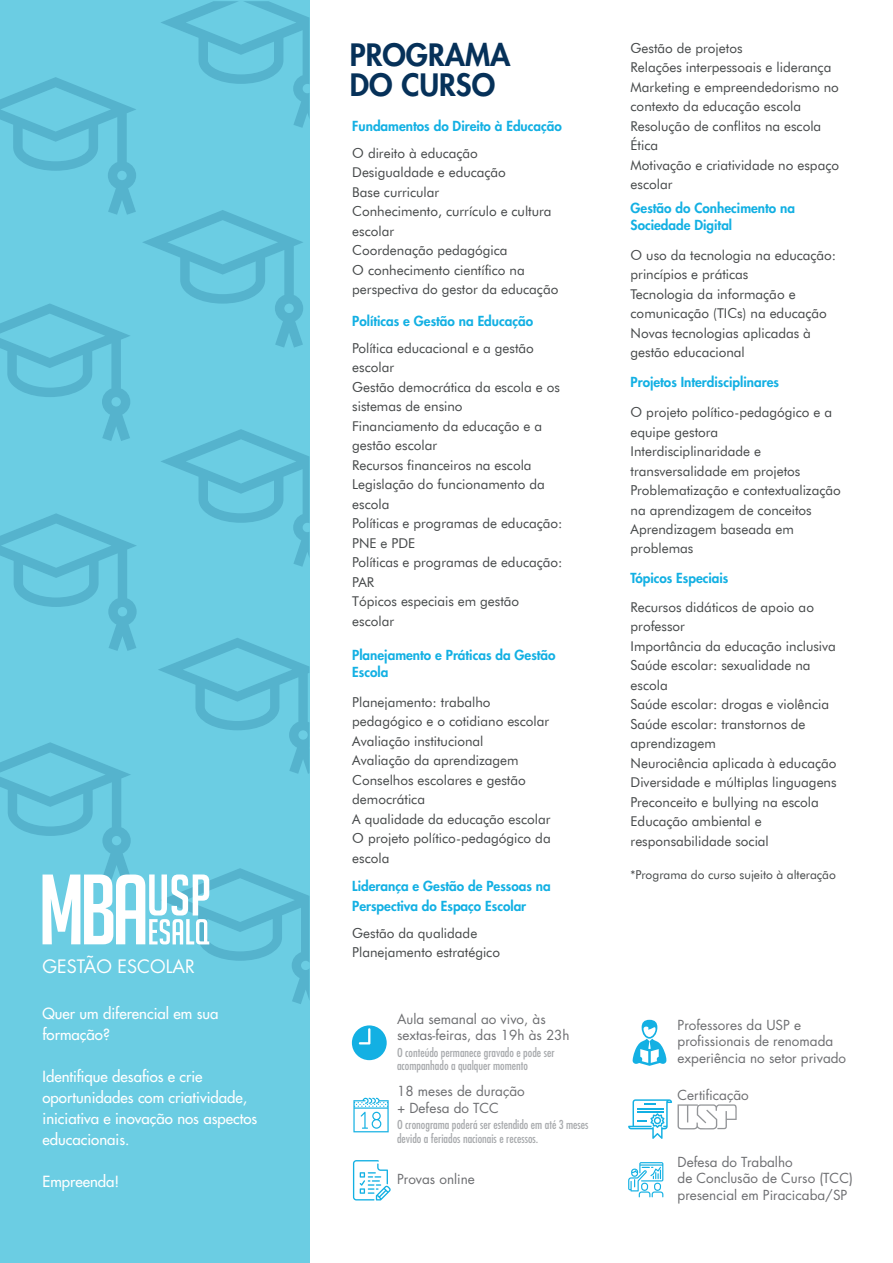
<style>
.page{position:relative;width:893px;height:1263px;background:#fff}
.page>*{position:absolute;margin:0;border:0;box-sizing:border-box;transform-origin:0 0}
.t1{font:800 30px/30px "Futura Std";color:#063159}
.t2{font:18px "Futura Std";color:#fff}
.t3{font:500 15px/21px "Futura Std";color:#fff}
.t4{font:13.5px/19.5px "Futura BT";color:#454849}
.t5{font:13.5px/16.5px "Futura Std";color:#6d6e71}
.t6{font:800 13.5px/16.5px "Futura Std";color:#13b0e3}
.t7{font:condensed 12px/13.5px "Futura Std";color:#a8aaad}
.t8{font:12px "Futura BT";color:#454849}
</style>
<div class="page">
<div style="left:0;top:0;width:309px;height:1263px;background:#6bcde3"></div>
<svg style="left:0;top:1px;width:309px;height:1003px"></svg>
<svg style="left:633px;top:1020px;width:33px;height:46px"></svg>
<svg style="left:352px;top:1025px;width:35px;height:35px"></svg>
<svg style="left:353px;top:1160px;width:38px;height:40px"></svg>
<svg style="left:628px;top:1099px;width:109px;height:40px"></svg>
<svg style="left:628px;top:1162px;width:35px;height:35px"></svg>
<svg style="left:353px;top:1098px;width:36px;height:34px"></svg>
<h2 class="t2" style="left:43px;top:955px;width:154px">GESTÃO ESCOLAR</h2>
<p class="t3" style="left:43px;top:1003px;width:177px">Quer um diferencial em sua formação?</p>
<p class="t3" style="left:43px;top:1066px;width:216px">Identifique desafios e crie oportunidades com criatividade, iniciativa e inovação nos aspectos educacionais.</p>
<p class="t3" style="left:43px;top:1171px;width:78px">Empreenda!</p>
<h1 class="t1" style="left:350px;top:40px;width:162px">PROGRAMA<br>DO CURSO</h1>
<p class="t6" style="left:352px;top:117px;width:211px">Fundamentos do Direito à Educação</p>
<p class="t4" style="left:352px;top:143px;width:208px">O direito à educação<br>Desigualdade e educação<br>Base curricular<br>Conhecimento, currículo e cultura escolar<br>Coordenação pedagógica<br>O conhecimento científico na perspectiva do gestor da educação</p>
<p class="t6" style="left:352px;top:312px;width:182px">Políticas e Gestão na Educação</p>
<p class="t4" style="left:352px;top:338px;width:212px">Política educacional e a gestão escolar<br>Gestão democrática da escola e os sistemas de ensino<br>Financiamento da educação e a gestão escolar<br>Recursos financeiros na escola<br>Legislação do funcionamento da escola<br>Políticas e programas de educação:<br>PNE e PDE<br>Políticas e programas de educação:<br>PAR<br>Tópicos especiais em gestão escolar</p>
<p class="t6" style="left:352px;top:647px;width:205px">Planejamento e Práticas da Gestão<br>Escola</p>
<p class="t4" style="left:352px;top:692px;width:200px">Planejamento: trabalho pedagógico e o cotidiano escolar<br>Avaliação institucional<br>Avaliação da aprendizagem<br>Conselhos escolares e gestão democrática<br>A qualidade da educação escolar<br>O projeto político-pedagógico da escola</p>
<p class="t6" style="left:352px;top:876px;width:200px;line-height:19.5px">Liderança e Gestão de Pessoas na<br>Perspectiva do Espaço Escolar</p>
<p class="t4" style="left:352px;top:923px;width:149px">Gestão da qualidade<br>Planejamento estratégico</p>
<p class="t5" style="left:397px;top:1011px;width:174px">Aula semanal ao vivo, às sextas-feiras, das 19h às 23h</p>
<p class="t7" style="left:397px;top:1045px;width:159px">O conteúdo permanece gravado e pode ser acompanhado a qualquer momento</p>
<p class="t5" style="left:397px;top:1083px;width:129px">18 meses de duração + Defesa do TCC</p>
<p class="t7" style="left:397px;top:1118px;width:193px">O cronograma poderá ser estendido em até 3 meses devido a feriados nacionais e recessos.</p>
<p class="t5" style="left:397px;top:1171px;width:79px">Provas online</p>
<p class="t4" style="left:631px;top:38px;width:210px">Gestão de projetos<br>Relações interpessoais e liderança<br>Marketing e empreendedorismo no contexto da educação escola<br>Resolução de conflitos na escola<br>Ética<br>Motivação e criatividade no espaço escolar</p>
<p class="t6" style="left:631px;top:200px;width:166px">Gestão do Conhecimento na<br>Sociedade Digital</p>
<p class="t4" style="left:631px;top:245px;width:207px">O uso da tecnologia na educação: princípios e práticas<br>Tecnologia da informação e comunicação (TICs) na educação<br>Novas tecnologias aplicadas à gestão educacional</p>
<p class="t6" style="left:631px;top:374px;width:150px">Projetos Interdisciplinares</p>
<p class="t4" style="left:631px;top:402px;width:212px">O projeto político-pedagógico e a equipe gestora<br>Interdisciplinaridade e transversalidade em projetos<br>Problematização e contextualização na aprendizagem de conceitos<br>Aprendizagem baseada em problemas</p>
<p class="t6" style="left:631px;top:570px;width:99px">Tópicos Especiais</p>
<p class="t4" style="left:631px;top:597px;width:208px">Recursos didáticos de apoio ao professor<br>Importância da educação inclusiva<br>Saúde escolar: sexualidade na escola<br>Saúde escolar: drogas e violência<br>Saúde escolar: transtornos de aprendizagem<br>Neurociência aplicada à educação<br>Diversidade e múltiplas linguagens<br>Preconceito e bullying na escola<br>Educação ambiental e responsabilidade social</p>
<p class="t8" style="left:631px;top:868px;width:207px">*Programa do curso sujeito à alteração</p>
<p class="t5" style="left:677px;top:1017px;width:170px">Professores da USP e profissionais de renomada experiência no setor privado</p>
<p class="t5" style="left:677px;top:1087px;width:73px">Certificação</p>
<p class="t5" style="left:677px;top:1154px;width:177px">Defesa do Trabalho<br>de Conclusão de Curso (TCC) presencial em Piracicaba/SP</p>
</div>
